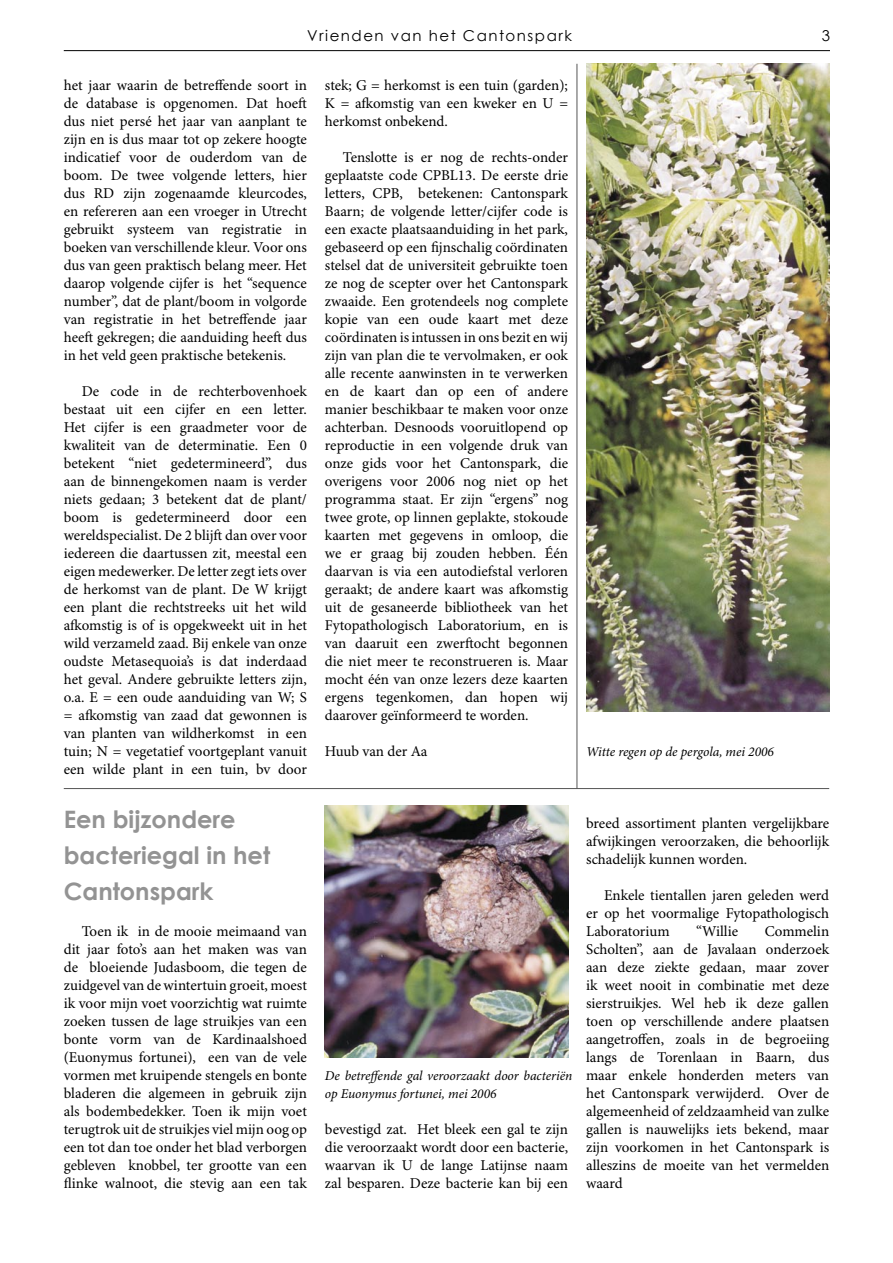
<style>
.page{position:relative;width:893px;height:1263px;background:#fff}
.page>*{position:absolute;margin:0;border:0;box-sizing:border-box;transform-origin:0 0}
.Kop_1{font:700 24px/36px "Century Gothic";color:#939393}
.Standaard{font:15px/18px "Minion Pro";color:#000;text-align:justify}
.Standaard-2{font:15px "Century Gothic";letter-spacing:.1em;color:#000}
.ondertekening{font:15px "Minion Pro";letter-spacing:-.005em;color:#000}
.Ondertitel{font:italic 13.5px/18px "Minion Pro";letter-spacing:-.005em;color:#000}
</style>
<div class="page">
<hr style="left:64px;top:50px;width:766px;height:1px;background:#000">
<hr style="left:64px;top:788px;width:765px;height:1px;background:#565656">
<hr style="left:577px;top:64px;width:1px;height:725px;background:#565656">
<img style="left:586px;top:64px;width:243px;height:647px">
<img style="left:325px;top:805px;width:243px;height:253px">
<p class="Standaard-2" style="left:307px;top:25px;width:266px">Vrienden van het Cantonspark</p>
<p class="Standaard-2" style="left:822px;top:25px;width:10px">3</p>
<p class="Standaard" style="left:64px;top:77px;width:245px">het jaar waarin de betreffende soort in de database is opgenomen. Dat hoeft dus niet persé het jaar van aanplant te zijn en is dus maar tot op zekere hoogte indicatief voor de ouderdom van de boom. De twee volgende letters, hier dus RD zijn zogenaamde kleurcodes, en refereren aan een vroeger in Utrecht gebruikt systeem van registratie in boeken van verschillende kleur. Voor ons dus van geen praktisch belang meer. Het daarop volgende cijfer is het “sequence number”, dat de plant/boom in volgorde van registratie in het betreffende jaar heeft gekregen; die aanduiding heeft dus in het veld geen praktische betekenis.</p>
<p class="Standaard" style="left:64px;top:383px;width:245px;text-indent:18px">De code in de rechterbovenhoek bestaat uit een cijfer en een letter.<br>Het cijfer is een graadmeter voor de kwaliteit van de determinatie. Een 0 betekent “niet gedetermineerd”, dus aan de binnengekomen naam is verder niets gedaan; 3 betekent dat de plant/ boom is gedetermineerd door een wereldspecialist. De 2 blijft dan over voor iedereen die daartussen zit, meestal een eigen medewerker. De letter zegt iets over de herkomst van de plant. De W krijgt een plant die rechtstreeks uit het wild afkomstig is of is opgekweekt uit in het wild verzameld zaad. Bij enkele van onze oudste Metasequoia’s is dat inderdaad het geval. Andere gebruikte letters zijn, o.a. E = een oude aanduiding van W; S = afkomstig van zaad dat gewonnen is van planten van wildherkomst in een tuin; N = vegetatief voortgeplant vanuit een wilde plant in een tuin, bv door</p>
<p class="Kop_1" style="left:64px;top:800px;width:208px">Een bijzondere bacteriegal in het<br>Cantonspark</p>
<p class="Standaard" style="left:64px;top:923px;width:245px;text-indent:18px">Toen ik in de mooie meimaand van dit jaar foto’s aan het maken was van de bloeiende Judasboom, die tegen de zuidgevel van de wintertuin groeit, moest ik voor mijn voet voorzichtig wat ruimte zoeken tussen de lage struikjes van een bonte vorm van de Kardinaalshoed (Euonymus fortunei), een van de vele vormen met kruipende stengels en bonte bladeren die algemeen in gebruik zijn als bodembedekker. Toen ik mijn voet terugtrok uit de struikjes viel mijn oog op een tot dan toe onder het blad verborgen gebleven knobbel, ter grootte van een flinke walnoot, die stevig aan een tak</p>
<p class="Standaard" style="left:325px;top:77px;width:245px">stek; G = herkomst is een tuin (garden); K = afkomstig van een kweker en U = herkomst onbekend.</p>
<p class="Standaard" style="left:325px;top:149px;width:245px;text-indent:18px">Tenslotte is er nog de rechts-onder geplaatste code CPBL13. De eerste drie letters, CPB, betekenen: Cantonspark Baarn; de volgende letter/cijfer code is een exacte plaatsaanduiding in het park, gebaseerd op een fijnschalig coördinaten stelsel dat de universiteit gebruikte toen ze nog de scepter over het Cantonspark zwaaide. Een grotendeels nog complete kopie van een oude kaart met deze coördinaten is intussen in ons bezit en wij zijn van plan die te vervolmaken, er ook alle recente aanwinsten in te verwerken en de kaart dan op een of andere manier beschikbaar te maken voor onze achterban. Desnoods vooruitlopend op reproductie in een volgende druk van onze gids voor het Cantonspark, die overigens voor 2006 nog niet op het programma staat. Er zijn “ergens” nog twee grote, op linnen geplakte, stokoude kaarten met gegevens in omloop, die we er graag bij zouden hebben. Één daarvan is via een autodiefstal verloren geraakt; de andere kaart was afkomstig uit de gesaneerde bibliotheek van het Fytopathologisch Laboratorium, en is van daaruit een zwerftocht begonnen die niet meer te reconstrueren is. Maar mocht één van onze lezers deze kaarten ergens tegenkomen, dan hopen wij daarover geïnformeerd te worden.</p>
<p class="ondertekening" style="left:325px;top:742px;width:104px">Huub van der Aa</p>
<p class="Ondertitel" style="left:586px;top:743px;width:189px">Witte regen op de pergola, mei 2006</p>
<p class="Ondertitel" style="left:325px;top:1067px;width:249px">De betreffende gal veroorzaakt door bacteriën op Euonymus fortunei, mei 2006</p>
<p class="Standaard" style="left:325px;top:1121px;width:245px">bevestigd zat. Het bleek een gal te zijn die veroorzaakt wordt door een bacterie, waarvan ik U de lange Latijnse naam zal besparen. Deze bacterie kan bij een</p>
<p class="Standaard" style="left:586px;top:815px;width:245px">breed assortiment planten vergelijkbare afwijkingen veroorzaken, die behoorlijk schadelijk kunnen worden.</p>
<p class="Standaard" style="left:586px;top:887px;width:245px;text-indent:18px">Enkele tientallen jaren geleden werd er op het voormalige Fytopathologisch Laboratorium</p>
<p class="Standaard" style="left:696px;top:923px;width:43px">“Willie</p>
<p class="Standaard" style="left:586px;top:923px;width:245px;text-indent:179px">Commelin Scholten”, aan de Javalaan onderzoek aan deze ziekte gedaan, maar zover ik weet nooit in combinatie met deze sierstruikjes. Wel heb ik deze gallen toen op verschillende andere plaatsen aangetroffen, zoals in de begroeiing langs de Torenlaan in Baarn, dus maar enkele honderden meters van het Cantonspark verwijderd. Over de algemeenheid of zeldzaamheid van zulke gallen is nauwelijks iets bekend, maar zijn voorkomen in het Cantonspark is alleszins de moeite van het vermelden waard</p>
</div>
